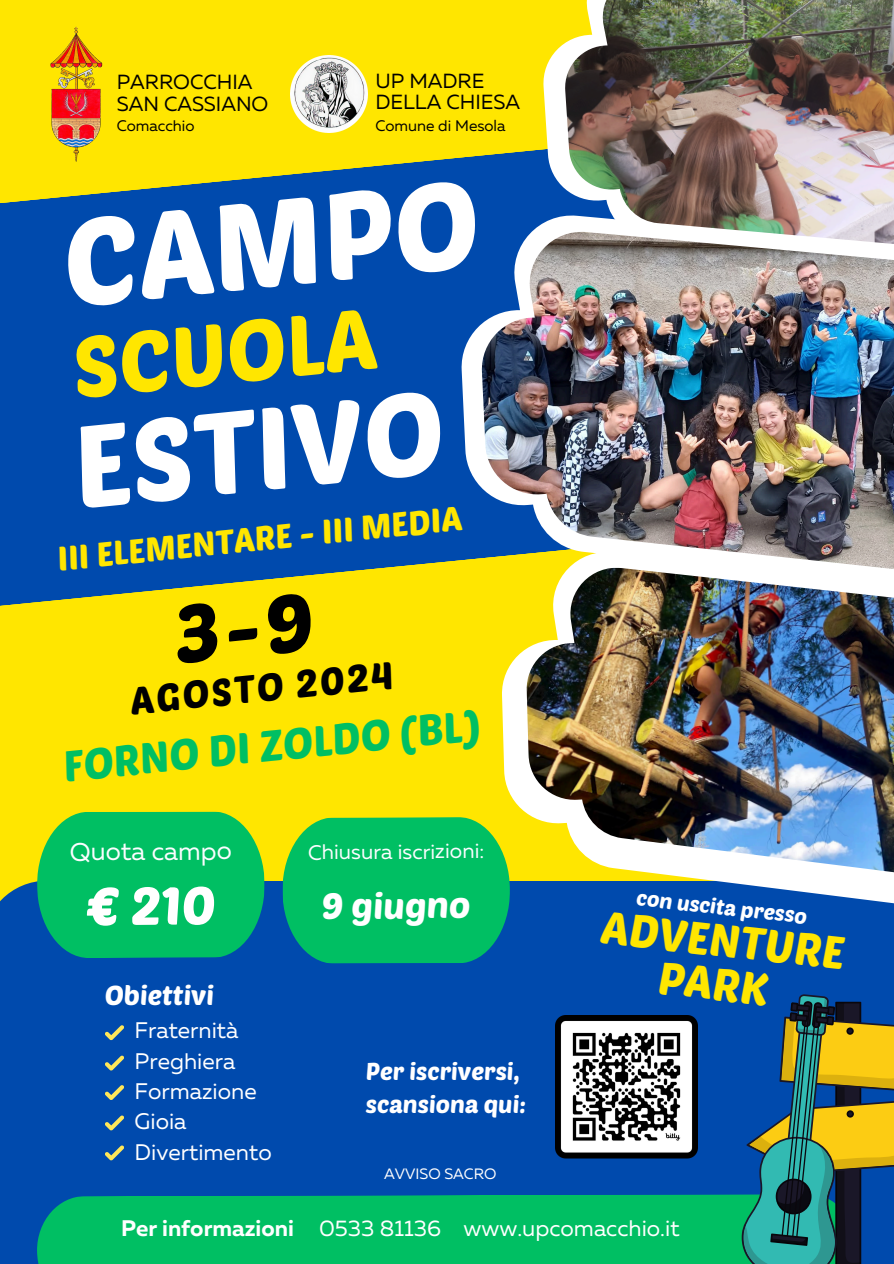
<style>
.page{position:relative;width:894px;height:1264px;background:#fff}
.page>*{position:absolute;margin:0;border:0;box-sizing:border-box;transform-origin:0 0}
.t1{font:121.35px "Poetsen One";color:#fff}
.t2{font:115.05px "Poetsen One";color:#fff}
.t3{font:84.75px "Poetsen One";color:#ffe600}
.t4{font:52.5px "Poetsen One";color:#fff}
.t5{font:45.15px "Poetsen One";color:#ffe600}
.t6{font:42.75px "Poetsen One";color:#00bf63}
.t7{font:38.25px "Poetsen One";color:#000}
.t8{font:36px "Poetsen One";letter-spacing:-.01em;color:#fff}
.t9{font:33.75px "Poetsen One";color:#ffe600}
.t10{font:27px "Poetsen One";color:#fff}
.t11{font:25.5px "Muller";letter-spacing:-.01em;color:#fbfdff}
.t12{font:24px "Poetsen One";color:#fff}
.t13{font:22.5px "Muller";color:#fff}
.t14{font:700 22.5px "Muller";color:#fff}
.t15{font:21.15px "Poetsen One";color:#fff}
.t16{font:21px "Muller";letter-spacing:-.01em;color:#fbfdff}
.t17{font:20.4px "Muller";color:#000}
.t18{font:15.3px "Muller";color:#000}
.t19{font:15px "Muller";color:#fff}
</style>
<div class="page">
<div style="left:0;top:0;width:893px;height:1263px;background:#ffe600"></div>
<svg style="left:0;top:132px;width:541px;height:474px;background:#246094"></svg>
<svg style="left:460px;top:215px;width:81px;height:379px;background:#618cad"></svg>
<svg style="left:541px;top:44px;width:22px;height:188px;background:#b8c9c1"></svg>
<img style="left:563px;top:0;width:330px;height:232px">
<img style="left:480px;top:232px;width:413px;height:343px">
<div style="left:0;top:880px;width:893px;height:383px;background:#004aad"></div>
<svg style="left:105px;top:1025px;width:19px;height:15px"></svg>
<svg style="left:105px;top:1055px;width:19px;height:15px"></svg>
<svg style="left:105px;top:1085px;width:19px;height:15px"></svg>
<svg style="left:105px;top:1115px;width:19px;height:15px"></svg>
<svg style="left:105px;top:1145px;width:19px;height:15px"></svg>
<svg style="left:501px;top:550px;width:392px;height:354px"></svg>
<img style="left:526px;top:566px;width:367px;height:312px">
<div style="left:37px;top:1194px;width:703px;height:69px;background:#00bf63"></div>
<svg style="left:37px;top:811px;width:227px;height:147px;background:#0dbb61"></svg>
<svg style="left:740px;top:994px;width:153px;height:269px"></svg>
<img style="left:290px;top:56px;width:77px;height:76px">
<img style="left:47px;top:27px;width:57px;height:134px">
<svg style="left:282px;top:817px;width:228px;height:146px;background:#0dbb61"></svg>
<img style="left:555px;top:1015px;width:142px;height:144px">
<svg style="left:172px;top:591px;width:142px;height:15px"></svg>
<h6 class="t17" style="left:117px;top:73px;width:137px">PARROCCHIA</h6>
<p class="t17" style="left:117px;top:95px;width:153px">SAN CASSIANO</p>
<p class="t18" style="left:117px;top:119px;width:79px">Comacchio</p>
<p class="t17" style="left:375px;top:73px;width:110px">UP MADRE</p>
<p class="t17" style="left:375px;top:93px;width:146px">DELLA CHIESA</p>
<p class="t18" style="left:375px;top:119px;width:131px">Comune di Mesola</p>
<p class="t1" style="left:55px;top:188px;width:419px;rotate:-6deg">CAMPO</p>
<p class="t3" style="left:67px;top:315px;width:306px;rotate:-6deg">SCUOLA</p>
<h3 class="t2" style="left:66px;top:395px;width:373px;rotate:-6deg">ESTIVO</h3>
<p class="t9" style="left:55px;top:538px;width:407px;rotate:-6deg">III ELEMENTARE - III MEDIA</p>
<p class="t7" style="left:128px;top:677px;width:266px;rotate:-6deg">AGOSTO 2024</p>
<p class="t6" style="left:61px;top:740px;width:420px;rotate:-6deg">FORNO DI ZOLDO (BL)</p>
<p class="t11" style="left:70px;top:840px;width:164px">Quota campo</p>
<p class="t4" style="left:86px;top:872px;width:132px">€ 210</p>
<p class="t10" style="left:105px;top:978px;width:111px">Obiettivi</p>
<h1 class="t13" style="left:135px;top:1021px;width:105px">Fraternità</h1>
<p class="t13" style="left:135px;top:1051px;width:102px">Preghiera</p>
<h2 class="t13" style="left:135px;top:1081px;width:124px">Formazione</h2>
<h1 class="t13" style="left:135px;top:1112px;width:53px">Gioia</h1>
<p class="t13" style="left:135px;top:1142px;width:139px">Divertimento</p>
<p class="t16" style="left:308px;top:842px;width:178px">Chiusura iscrizioni:</p>
<p class="t8" style="left:322px;top:882px;width:151px">9 giugno</p>
<p class="t12" style="left:366px;top:1056px;width:155px">Per iscriversi,</p>
<h5 class="t12" style="left:366px;top:1088px;width:162px">scansiona qui:</h5>
<p class="t19" style="left:384px;top:1167px;width:114px">AVVISO SACRO</p>
<p class="t15" style="left:637px;top:884px;width:173px;rotate:6deg">con uscita presso</p>
<p class="t5" style="left:604px;top:898px;width:246px;rotate:6deg">ADVENTURE</p>
<p class="t5" style="left:661px;top:948px;width:112px;rotate:6deg">PARK</p>
<h4 class="t14" style="left:121px;top:1218px;width:174px">Per informazioni</h4>
<p class="t13" style="left:319px;top:1218px;width:362px">0533 81136 www.upcomacchio.it</p>
</div>
